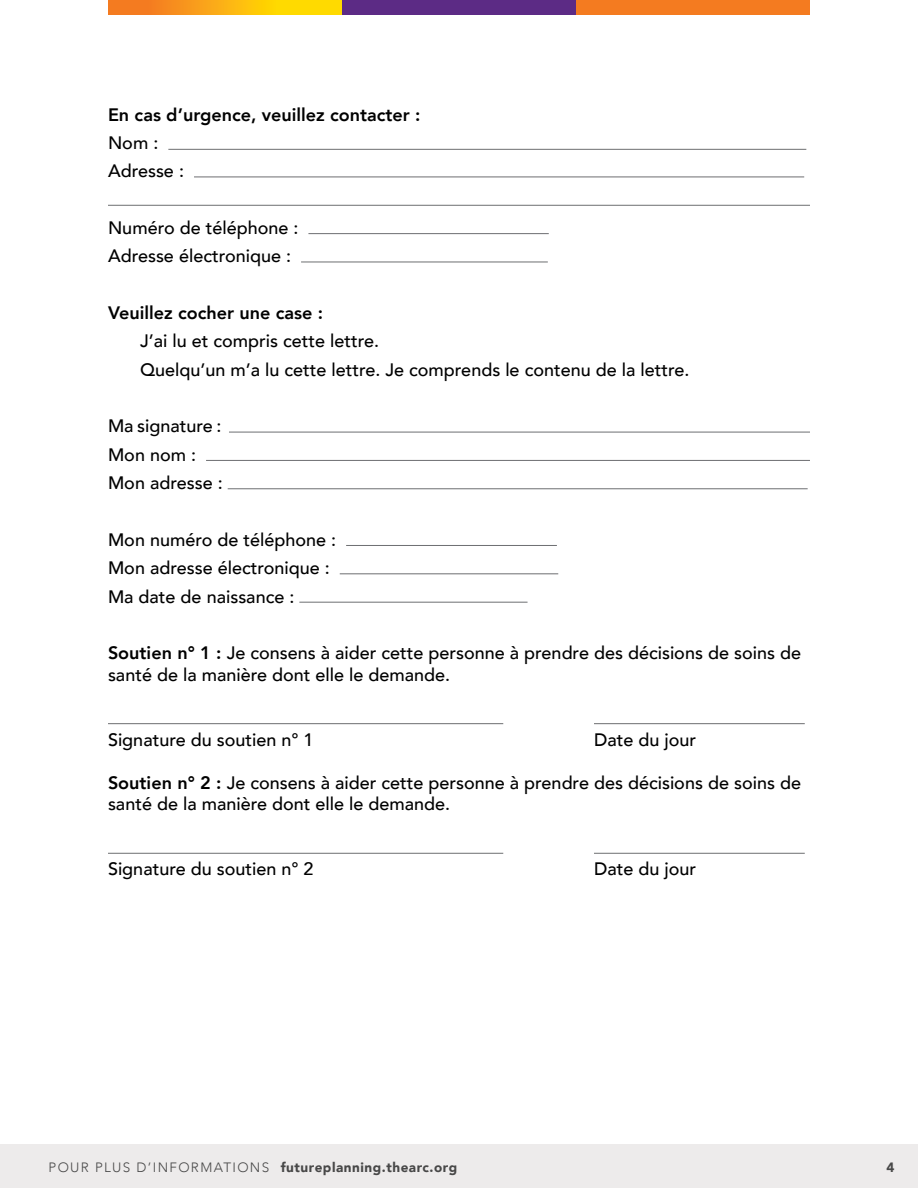
<style>
.page{position:relative;width:918px;height:1188px;background:#fff}
.page>*{position:absolute;margin:0;border:0;box-sizing:border-box;transform-origin:0 0}
.body{font:500 18px/21.6px "Avenir";color:#000}
.body-2{font:800 18px "Avenir";color:#000}
.t1{font:900 13.5px "Avenir";letter-spacing:.04em;color:#484848}
.s1{font-weight:800}
.s2{font-weight:300}
</style>
<div class="page">
<div style="left:0;top:1144px;width:918px;height:44px;background:#edebeb"></div>
<svg style="left:108px;top:0;width:234px;height:14px;background:#faaf10"></svg>
<div style="left:342px;top:0;width:234px;height:14px;background:#5c2b85"></div>
<div style="left:576px;top:0;width:234px;height:14px;background:#f47b20"></div>
<hr style="left:168px;top:149px;width:638px;height:1px;background:#6d6e71">
<hr style="left:194px;top:177px;width:610px;height:1px;background:#6d6e71">
<hr style="left:108px;top:205px;width:702px;height:1px;background:#6d6e71">
<hr style="left:308px;top:233px;width:241px;height:1px;background:#6d6e71">
<hr style="left:301px;top:262px;width:247px;height:1px;background:#6d6e71">
<hr style="left:229px;top:432px;width:581px;height:1px;background:#6d6e71">
<hr style="left:206px;top:460px;width:604px;height:1px;background:#6d6e71">
<hr style="left:228px;top:488px;width:580px;height:1px;background:#6d6e71">
<hr style="left:346px;top:545px;width:211px;height:1px;background:#6d6e71">
<hr style="left:340px;top:573px;width:218px;height:1px;background:#6d6e71">
<hr style="left:299px;top:602px;width:229px;height:1px;background:#6d6e71">
<hr style="left:108px;top:723px;width:395px;height:1px;background:#6d6e71">
<hr style="left:594px;top:723px;width:211px;height:1px;background:#6d6e71">
<hr style="left:108px;top:853px;width:395px;height:1px;background:#6d6e71">
<hr style="left:594px;top:853px;width:211px;height:1px;background:#6d6e71">
<p class="body-2" style="left:108px;top:100px;width:314px">En cas d’urgence, veuillez contacter :</p>
<p class="body" style="left:108px;top:131px;width:52px">Nom :</p>
<p class="body" style="left:108px;top:159px;width:78px">Adresse :</p>
<p class="body" style="left:108px;top:216px;width:192px">Numéro de téléphone :</p>
<p class="body" style="left:108px;top:244px;width:185px">Adresse électronique :</p>
<p class="body-2" style="left:108px;top:299px;width:217px">Veuillez cocher une case :</p>
<p class="body" style="left:140px;top:329px;width:241px">J’ai lu et compris cette lettre.</p>
<p class="body" style="left:140px;top:358px;width:551px">Quelqu’un m’a lu cette lettre. Je comprends le contenu de la lettre.</p>
<p class="body" style="left:108px;top:414px;width:115px">Ma signature :</p>
<p class="body" style="left:108px;top:443px;width:90px">Mon nom :</p>
<p class="body" style="left:108px;top:471px;width:116px">Mon adresse :</p>
<p class="body" style="left:108px;top:528px;width:230px">Mon numéro de téléphone :</p>
<p class="body" style="left:108px;top:556px;width:223px">Mon adresse électronique :</p>
<p class="body" style="left:108px;top:585px;width:188px">Ma date de naissance :</p>
<p class="body" style="left:108px;top:641px;width:695px"><span class="s1">Soutien n° 1 :</span> Je consens à aider cette personne à prendre des décisions de soins de santé de la manière dont elle le demande.</p>
<p class="body" style="left:108px;top:728px;width:207px">Signature du soutien n° 1</p>
<p class="body" style="left:594px;top:728px;width:104px">Date du jour</p>
<p class="body" style="left:108px;top:771px;width:695px"><span class="s1">Soutien n° 2 :</span> Je consens à aider cette personne à prendre des décisions de soins de santé de la manière dont elle le demande.</p>
<p class="body" style="left:108px;top:857px;width:207px">Signature du soutien n° 2</p>
<p class="body" style="left:594px;top:857px;width:104px">Date du jour</p>
<p class="t1" style="left:49px;top:1155px;width:410px"><span class="s2">POUR PLUS D’INFORMATIONS</span> futureplanning.thearc.org</p>
<p class="t1" style="left:886px;top:1155px;width:9px">4</p>
</div>
